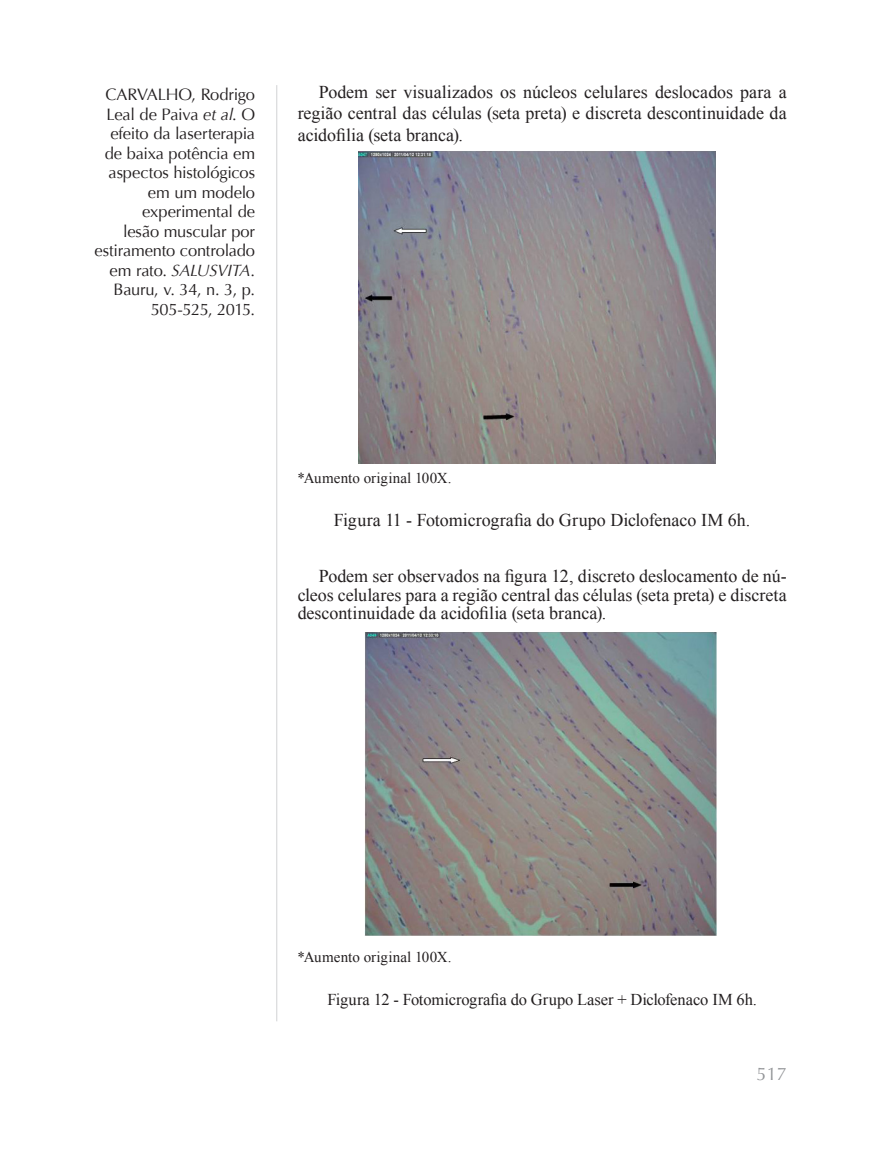
<style>
.page{position:relative;width:893px;height:1149px;background:#fff}
.page>*{position:absolute;margin:0;border:0;box-sizing:border-box;transform-origin:0 0}
.t1{font:18px/21.6px "Times New Roman";letter-spacing:-.005em;color:#231f20;text-align:justify}
.t2{font:18px "Optima";color:#939598}
.t3{font:16.5px/19.5px "Optima";letter-spacing:-.01em;color:#231f20;text-align:right}
.t4{font:16.5px "Times New Roman";letter-spacing:-.005em;color:#231f20}
.t5{font:15px "Times New Roman";letter-spacing:.01em;color:#231f20}
.s1{font-style:italic}
</style>
<div class="page">
<hr style="left:276px;top:85px;width:1px;height:935px;background:#d1d2d4">
<img style="left:358px;top:151px;width:357px;height:312px">
<img style="left:365px;top:632px;width:352px;height:303px">
<p class="t3" style="left:94px;top:85px;width:162px">CARVALHO, Rodrigo<br>Leal de Paiva <span class="s1">et al</span>. O efeito da laserterapia de baixa potência em aspectos histológicos em um modelo experimental de<br>lesão muscular por estiramento controlado em rato. <span class="s1">SALUSVITA</span>.<br>Bauru, v. 34, n. 3, p.<br>505-525, 2015.</p>
<p class="t1" style="left:298px;top:80px;width:491px;text-indent:21px">Podem ser visualizados os núcleos celulares deslocados para a região central das células (seta preta) e discreta descontinuidade da acidofilia (seta branca).</p>
<p class="t5" style="left:298px;top:468px;width:155px">*Aumento original 100X.</p>
<p class="t1" style="left:334px;top:509px;width:418px">Figura 11 - Fotomicrografia do Grupo Diclofenaco IM 6h.</p>
<p class="t1" style="left:298px;top:566px;width:491px;line-height:18.6px;text-indent:21px">Podem ser observados na figura 12, discreto deslocamento de nú&shy;cleos celulares para a região central das células (seta preta) e discreta descontinuidade da acidofilia (seta branca).</p>
<p class="t5" style="left:298px;top:946px;width:155px">*Aumento original 100X.</p>
<p class="t4" style="left:327px;top:988px;width:431px">Figura 12 - Fotomicrografia do Grupo Laser + Diclofenaco IM 6h.</p>
<p class="t2" style="left:757px;top:1063px;width:32px">517</p>
</div>
